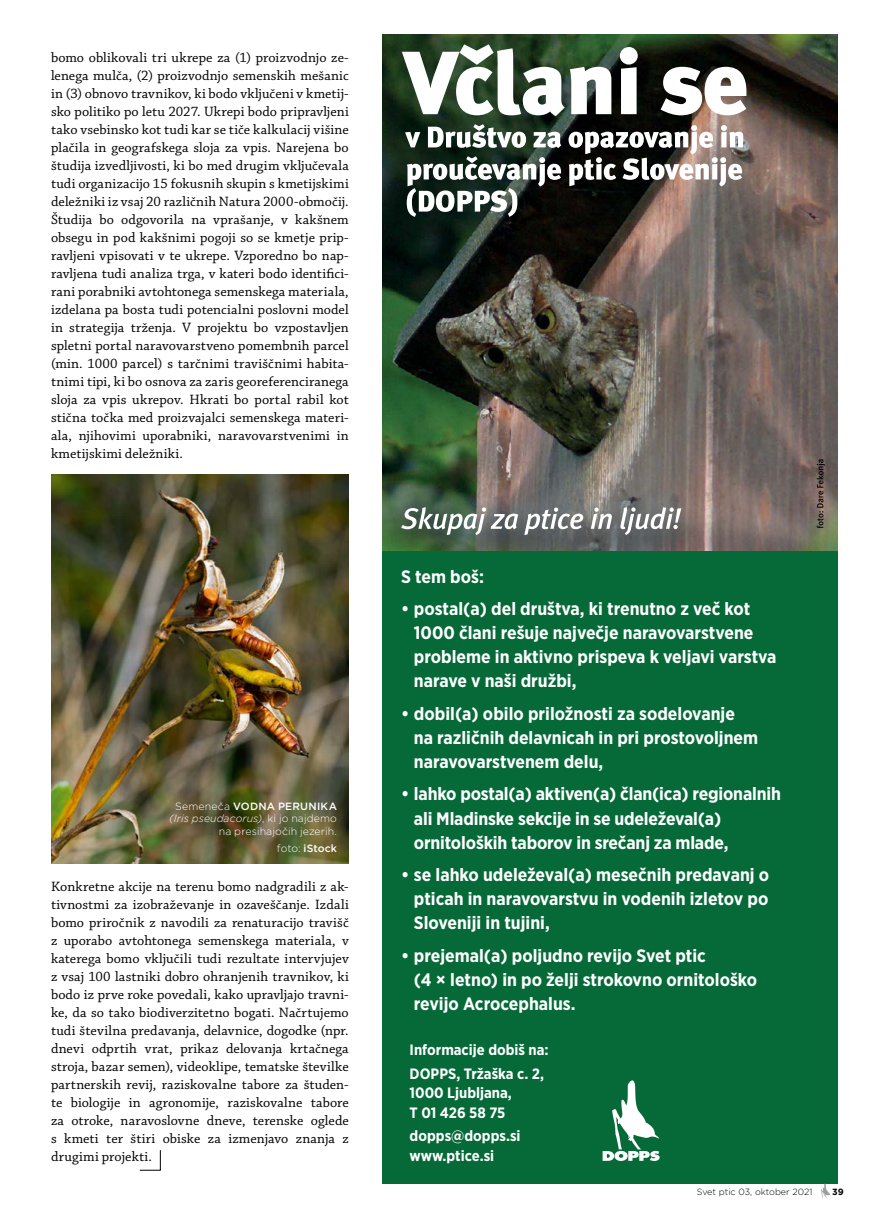
<style>
.page{position:relative;width:872px;height:1212px;background:#fff}
.page>*{position:absolute;margin:0;border:0;box-sizing:border-box;transform-origin:0 0}
.t1{font:700 18px/24px "Gotham Narrow";color:#fff}
.t2{font:700 15px/19.5px "Gotham Narrow";color:#fff}
.BODY{font:14.25px/18px "Chaparral Pro";letter-spacing:.01em;color:#000;text-align:justify}
.PODPIS_foto{font:300 10.5px/12.6px "Gotham";letter-spacing:.01em;color:#fff;text-align:right}
.PODPIS_foto-2{font:500 10.5px "Gotham";letter-spacing:.01em;color:#fff}
.t3{font:300 9px "Gotham";color:#000}
.t4{font:700 9px "Gotham";color:#000}
.s1{font-weight:500}
.s2{font-style:italic}
.s3{font-weight:300}
</style>
<div class="page">
<img style="left:51px;top:475px;width:298px;height:388px">
<div style="left:383px;top:34px;width:455px;height:1149px;background:#056938"></div>
<img style="left:383px;top:34px;width:455px;height:516px">
<svg style="left:402px;top:44px;width:344px;height:72px;background:#838c82"></svg>
<img style="left:405px;top:124px;width:338px;height:93px">
<svg style="left:816px;top:459px;width:9px;height:69px"></svg>
<svg style="left:602px;top:1080px;width:57px;height:81px"></svg>
<svg style="left:401px;top:507px;width:280px;height:28px;background:#888e8b"></svg>
<svg style="left:139px;top:1150px;width:22px;height:20px"></svg>
<svg style="left:821px;top:1183px;width:9px;height:15px"></svg>
<p class="BODY" style="left:51px;top:49px;width:299px">bomo oblikovali tri ukrepe za (1) proizvodnjo ze&shy;lenega mulča, (2) proizvodnjo semenskih mešanic in (3) obnovo travnikov, ki bodo vključeni v kmetij&shy;sko politiko po letu 2027. Ukrepi bodo pripravljeni tako vsebinsko kot tudi kar se tiče kalkulacij višine plačila in geografskega sloja za vpis. Narejena bo študija izvedljivosti, ki bo med drugim vključevala tudi organizacijo 15 fokusnih skupin s kmetijskimi deležniki iz vsaj 20 različnih Natura 2000-območij.<br>Študija bo odgovorila na vprašanje, v kakšnem obsegu in pod kakšnimi pogoji so se kmetje prip&shy;ravljeni vpisovati v te ukrepe. Vzporedno bo nap&shy;ravljena tudi analiza trga, v kateri bodo identifici&shy;rani porabniki avtohtonega semenskega materiala, izdelana pa bosta tudi potencialni poslovni model in strategija trženja. V projektu bo vzpostavljen spletni portal naravovarstveno pomembnih parcel (min. 1000 parcel) s tarčnimi traviščnimi habita&shy;tnimi tipi, ki bo osnova za zaris georeferenciranega sloja za vpis ukrepov. Hkrati bo portal rabil kot stična točka med proizvajalci semenskega materi&shy;ala, njihovimi uporabniki, naravovarstvenimi in kmetijskimi deležniki.</p>
<p class="PODPIS_foto" style="left:169px;top:799px;width:169px">Semeneča <span class="s1">VODNA PERUNIKA </span><span class="s2">(Iris pseudacorus)</span>, ki jo najdemo na presihajočih jezerih.</p>
<p class="PODPIS_foto-2" style="left:277px;top:841px;width:62px"><span class="s3">foto:</span> iStock</p>
<p class="BODY" style="left:51px;top:878px;width:299px">Konkretne akcije na terenu bomo nadgradili z ak&shy;tivnostmi za izobraževanje in ozaveščanje. Izdali bomo priročnik z navodili za renaturacijo travišč z uporabo avtohtonega semenskega materiala, v katerega bomo vključili tudi rezultate intervjujev z vsaj 100 lastniki dobro ohranjenih travnikov, ki bodo iz prve roke povedali, kako upravljajo travni&shy;ke, da so tako biodiverzitetno bogati. Načrtujemo tudi številna predavanja, delavnice, dogodke (npr. dnevi odprtih vrat, prikaz delovanja krtačnega stroja, bazar semen), videoklipe, tematske številke partnerskih revij, raziskovalne tabore za študen&shy;te biologije in agronomije, raziskovalne tabore za otroke, naravoslovne dneve, terenske oglede s kmeti ter štiri obiske za izmenjavo znanja z drugimi projekti.</p>
<p class="t1" style="left:401px;top:564px;width:84px">S tem boš:</p>
<p class="t1" style="left:414px;top:597px;width:364px;text-indent:-13px">• postal(a) del društva, ki trenutno z več kot 1000 člani rešuje največje naravovarstvene probleme in aktivno prispeva k veljavi varstva narave v naši družbi,</p>
<p class="t1" style="left:414px;top:701px;width:346px;text-indent:-13px">• dobil(a) obilo priložnosti za sodelovanje na različnih delavnicah in pri prostovoljnem naravovarstvenem delu,</p>
<p class="t1" style="left:414px;top:782px;width:368px;text-indent:-13px">• lahko postal(a) aktiven(a) član(ica) regionalnih ali Mladinske sekcije in se udeleževal(a) ornitoloških taborov in srečanj za mlade,</p>
<p class="t1" style="left:414px;top:862px;width:357px;text-align:justify;text-indent:-13px">• se lahko udeleževal(a) mesečnih predavanj o pticah in naravovarstvu in vodenih izletov po Sloveniji in tujini,</p>
<p class="t1" style="left:414px;top:943px;width:345px;text-indent:-13px">• prejemal(a) poljudno revijo Svet ptic<br>(4 × letno) in po želji strokovno ornitološko revijo Acrocephalus.</p>
<p class="t2" style="left:409px;top:1040px;width:141px">Informacije dobiš na:</p>
<p class="t2" style="left:409px;top:1063px;width:136px">DOPPS, Tržaška c. 2,<br>1000 Ljubljana,<br>T 01 426 58 75</p>
<p class="t2" style="left:409px;top:1126px;width:112px">dopps@dopps.si www.ptice.si</p>
<p class="t3" style="left:696px;top:1185px;width:117px">Svet ptic 03, oktober 2021</p>
<p class="t4" style="left:832px;top:1185px;width:13px">39</p>
</div>
